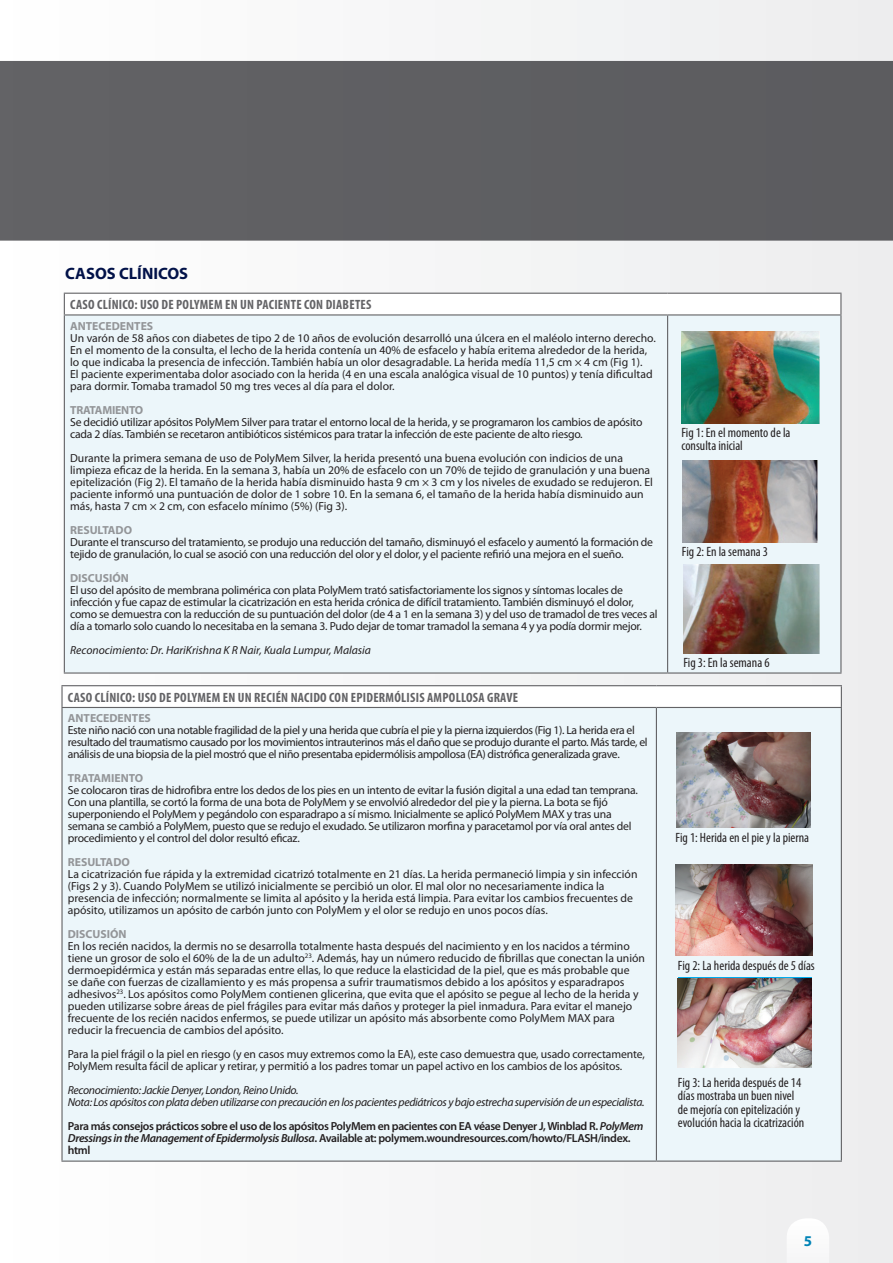
<style>
.page{position:relative;width:893px;height:1263px;background:#f6f6f7}
.page>*{position:absolute;margin:0;border:0;box-sizing:border-box;transform-origin:0 0}
.t1{font:700 16.5px "Myriad Pro";color:#021249}
.t2{font:700 15px "Myriad Pro";color:#0083b6}
.t3{font:condensed 13.5px/13.5px "Myriad Pro";color:#231f20}
.t4{font:700 condensed 13.5px "Myriad Pro";letter-spacing:.02em;color:#636366}
.t5{font:11.7px/12px "Myriad Pro";letter-spacing:-.005em;color:#231f20}
.t6{font:11.7px/12px "Myriad Pro";letter-spacing:-.03em;color:#231f20}
.t7{font:600 11.7px/12px "Myriad Pro";letter-spacing:-.03em;color:#231f20}
.t8{font:italic 11.7px/12px "Myriad Pro";letter-spacing:-.03em;color:#231f20}
.t9{font:700 11.7px "Myriad Pro";color:#939598}
.t10{font:italic 11.7px "Myriad Pro";color:#231f20}
.t11{font:700 11.7px "Myriad Pro";letter-spacing:-.02em;color:#939598}
.s1{font-style:italic}
</style>
<div class="page">
<div style="left:0;top:61px;width:893px;height:180px;background:#5f5f62"></div>
<div style="left:62px;top:686px;width:779px;height:21px;background:#fff"></div>
<div style="left:63px;top:708px;width:778px;height:452px;background:#ecf6fa"></div>
<svg style="left:841px;top:686px;width:1px;height:21px"></svg>
<hr style="left:656px;top:708px;width:1px;height:452px;background:#636366">
<hr style="left:841px;top:708px;width:1px;height:452px;background:#636366">
<hr style="left:61px;top:685px;width:595px;height:1px;background:#636366">
<hr style="left:61px;top:686px;width:2px;height:21px;background:#636366">
<hr style="left:656px;top:685px;width:186px;height:1px;background:#636366">
<hr style="left:61px;top:707px;width:595px;height:1px;background:#636366">
<hr style="left:61px;top:708px;width:2px;height:452px;background:#636366">
<hr style="left:656px;top:707px;width:186px;height:1px;background:#636366">
<hr style="left:61px;top:1160px;width:595px;height:2px;background:#636366">
<hr style="left:656px;top:1160px;width:186px;height:2px;background:#636366">
<div style="left:64px;top:293px;width:777px;height:22px;background:#fff"></div>
<div style="left:65px;top:315px;width:775px;height:357px;background:#ecf6fa"></div>
<svg style="left:840px;top:294px;width:1px;height:20px"></svg>
<hr style="left:667px;top:315px;width:1px;height:357px;background:#636366">
<hr style="left:840px;top:315px;width:1px;height:357px;background:#636366">
<hr style="left:64px;top:293px;width:604px;height:1px;background:#636366">
<svg style="left:64px;top:294px;width:1px;height:20px"></svg>
<hr style="left:668px;top:293px;width:173px;height:1px;background:#636366">
<hr style="left:64px;top:314px;width:604px;height:1px;background:#636366">
<hr style="left:64px;top:315px;width:1px;height:357px;background:#636366">
<hr style="left:668px;top:314px;width:173px;height:1px;background:#636366">
<hr style="left:64px;top:672px;width:604px;height:2px;background:#636366">
<hr style="left:668px;top:672px;width:173px;height:2px;background:#636366">
<img style="left:675px;top:864px;width:137px;height:91px">
<img style="left:678px;top:978px;width:134px;height:89px">
<img style="left:676px;top:732px;width:134px;height:96px">
<img style="left:682px;top:331px;width:137px;height:92px">
<img style="left:683px;top:461px;width:134px;height:81px">
<img style="left:684px;top:564px;width:135px;height:90px">
<h1 class="t1" style="left:65px;top:262px;width:124px">CASOS CLÍNICOS</h1>
<p class="t4" style="left:70px;top:296px;width:303px">CASO CLÍNICO: USO DE POLYMEM EN UN PACIENTE CON DIABETES</p>
<p class="t9" style="left:70px;top:318px;width:85px">ANTECEDENTES</p>
<p class="t5" style="left:70px;top:331px;width:587px">Un varón de 58 años con diabetes de tipo 2 de 10 años de evolución desarrolló una úlcera en el maléolo interno derecho.<br>En el momento de la consulta, el lecho de la herida contenía un 40% de esfacelo y había eritema alrededor de la herida, lo que indicaba la presencia de infección. También había un olor desagradable. La herida medía 11,5 cm × 4 cm (Fig 1).<br>El paciente experimentaba dolor asociado con la herida (4 en una escala analógica visual de 10 puntos) y tenía dificultad para dormir. Tomaba tramadol 50 mg tres veces al día para el dolor.</p>
<p class="t11" style="left:70px;top:402px;width:75px">TRATAMIENTO</p>
<p class="t5" style="left:70px;top:415px;width:574px">Se decidió utilizar apósitos PolyMem Silver para tratar el entorno local de la herida, y se programaron los cambios de apósito cada 2 días. También se recetaron antibióticos sistémicos para tratar la infección de este paciente de alto riesgo.</p>
<p class="t5" style="left:70px;top:451px;width:584px">Durante la primera semana de uso de PolyMem Silver, la herida presentó una buena evolución con indicios de una limpieza eficaz de la herida. En la semana 3, había un 20% de esfacelo con un 70% de tejido de granulación y una buena epitelización (Fig 2). El tamaño de la herida había disminuido hasta 9 cm × 3 cm y los niveles de exudado se redujeron. El paciente informó una puntuación de dolor de 1 sobre 10. En la semana 6, el tamaño de la herida había disminuido aun más, hasta 7 cm × 2 cm, con esfacelo mínimo (5%) (Fig 3).</p>
<p class="t9" style="left:70px;top:522px;width:64px">RESULTADO</p>
<p class="t5" style="left:70px;top:535px;width:584px">Durante el transcurso del tratamiento, se produjo una reducción del tamaño, disminuyó el esfacelo y aumentó la formación de tejido de granulación, lo cual se asoció con una reducción del olor y el dolor, y el paciente refirió una mejora en el sueño.</p>
<p class="t9" style="left:70px;top:570px;width:60px">DISCUSIÓN</p>
<p class="t5" style="left:70px;top:583px;width:589px">El uso del apósito de membrana polimérica con plata PolyMem trató satisfactoriamente los signos y síntomas locales de infección y fue capaz de estimular la cicatrización en esta herida crónica de difícil tratamiento. También disminuyó el dolor, como se demuestra con la reducción de su puntuación del dolor (de 4 a 1 en la semana 3) y del uso de tramadol de tres veces al día a tomarlo solo cuando lo necesitaba en la semana 3. Pudo dejar de tomar tramadol la semana 4 y ya podía dormir mejor.</p>
<p class="t10" style="left:70px;top:642px;width:302px">Reconocimiento: Dr. HariKrishna K R Nair, Kuala Lumpur, Malasia</p>
<p class="t4" style="left:68px;top:689px;width:452px">CASO CLÍNICO: USO DE POLYMEM EN UN RECIÉN NACIDO CON EPIDERMÓLISIS AMPOLLOSA GRAVE</p>
<p class="t9" style="left:68px;top:710px;width:85px">ANTECEDENTES</p>
<p class="t6" style="left:68px;top:724px;width:581px">Este niño nació con una notable fragilidad de la piel y una herida que cubría el pie y la pierna izquierdos (Fig 1). La herida era el resultado del traumatismo causado por los movimientos intrauterinos más el daño que se produjo durante el parto. Más tarde, el análisis de una biopsia de la piel mostró que el niño presentaba epidermólisis ampollosa (EA) distrófica generalizada grave.</p>
<p class="t9" style="left:68px;top:770px;width:77px">TRATAMIENTO</p>
<p class="t5" style="left:68px;top:784px;width:572px">Se colocaron tiras de hidrofibra entre los dedos de los pies en un intento de evitar la fusión digital a una edad tan temprana.<br>Con una plantilla, se cortó la forma de una bota de PolyMem y se envolvió alrededor del pie y la pierna. La bota se fijó superponiendo el PolyMem y pegándolo con esparadrapo a sí mismo. Inicialmente se aplicó PolyMem MAX y tras una semana se cambió a PolyMem, puesto que se redujo el exudado. Se utilizaron morfina y paracetamol por vía oral antes del procedimiento y el control del dolor resultó eficaz.</p>
<p class="t9" style="left:68px;top:854px;width:64px">RESULTADO</p>
<p class="t5" style="left:68px;top:868px;width:571px">La cicatrización fue rápida y la extremidad cicatrizó totalmente en 21 días. La herida permaneció limpia y sin infección (Figs 2 y 3). Cuando PolyMem se utilizó inicialmente se percibió un olor. El mal olor no necesariamente indica la presencia de infección; normalmente se limita al apósito y la herida está limpia. Para evitar los cambios frecuentes de apósito, utilizamos un apósito de carbón junto con PolyMem y el olor se redujo en unos pocos días.</p>
<p class="t9" style="left:68px;top:926px;width:60px">DISCUSIÓN</p>
<p class="t5" style="left:68px;top:940px;width:579px">En los recién nacidos, la dermis no se desarrolla totalmente hasta después del nacimiento y en los nacidos a término tiene un grosor de solo el 60% de la de un adulto<sup>23</sup>. Además, hay un número reducido de fibrillas que conectan la unión dermoepidérmica y están más separadas entre ellas, lo que reduce la elasticidad de la piel, que es más probable que<br>se dañe con fuerzas de cizallamiento y es más propensa a sufrir traumatismos debido a los apósitos y esparadrapos adhesivos<sup>23</sup>. Los apósitos como PolyMem contienen glicerina, que evita que el apósito se pegue al lecho de la herida y pueden utilizarse sobre áreas de piel frágiles para evitar más daños y proteger la piel inmadura. Para evitar el manejo frecuente de los recién nacidos enfermos, se puede utilizar un apósito más absorbente como PolyMem MAX para reducir la frecuencia de cambios del apósito.</p>
<p class="t5" style="left:68px;top:1048px;width:579px">Para la piel frágil o la piel en riesgo (y en casos muy extremos como la EA), este caso demuestra que, usado correctamente,<br>PolyMem resulta fácil de aplicar y retirar, y permitió a los padres tomar un papel activo en los cambios de los apósitos.</p>
<p class="t8" style="left:68px;top:1084px;width:578px">Reconocimiento: Jackie Denyer, London, Reino Unido.<br>Nota: Los apósitos con plata deben utilizarse con precaución en los pacientes pediátricos y bajo estrecha supervisión de un especialista.</p>
<p class="t7" style="left:68px;top:1120px;width:577px">Para más consejos prácticos sobre el uso de los apósitos PolyMem en pacientes con EA véase Denyer J, Winblad R. <span class="s1">PolyMem<br>Dressings in the Management of Epidermolysis Bullosa</span>. Available at: polymem.woundresources.com/howto/FLASH/index. html</p>
<p class="t3" style="left:681px;top:425px;width:111px">Fig 1: En el momento de la consulta inicial</p>
<p class="t3" style="left:682px;top:544px;width:88px">Fig 2: En la semana 3</p>
<p class="t3" style="left:683px;top:655px;width:88px">Fig 3: En la semana 6</p>
<p class="t3" style="left:675px;top:831px;width:135px">Fig 1: Herida en el pie y la pierna</p>
<p class="t3" style="left:678px;top:958px;width:138px">Fig 2: La herida después de 5 días</p>
<p class="t3" style="left:678px;top:1075px;width:128px">Fig 3: La herida después de 14 días mostraba un buen nivel de mejoría con epitelización y evolución hacia la cicatrización</p>
<p class="t2" style="left:804px;top:1231px;width:10px">5</p>
</div>
